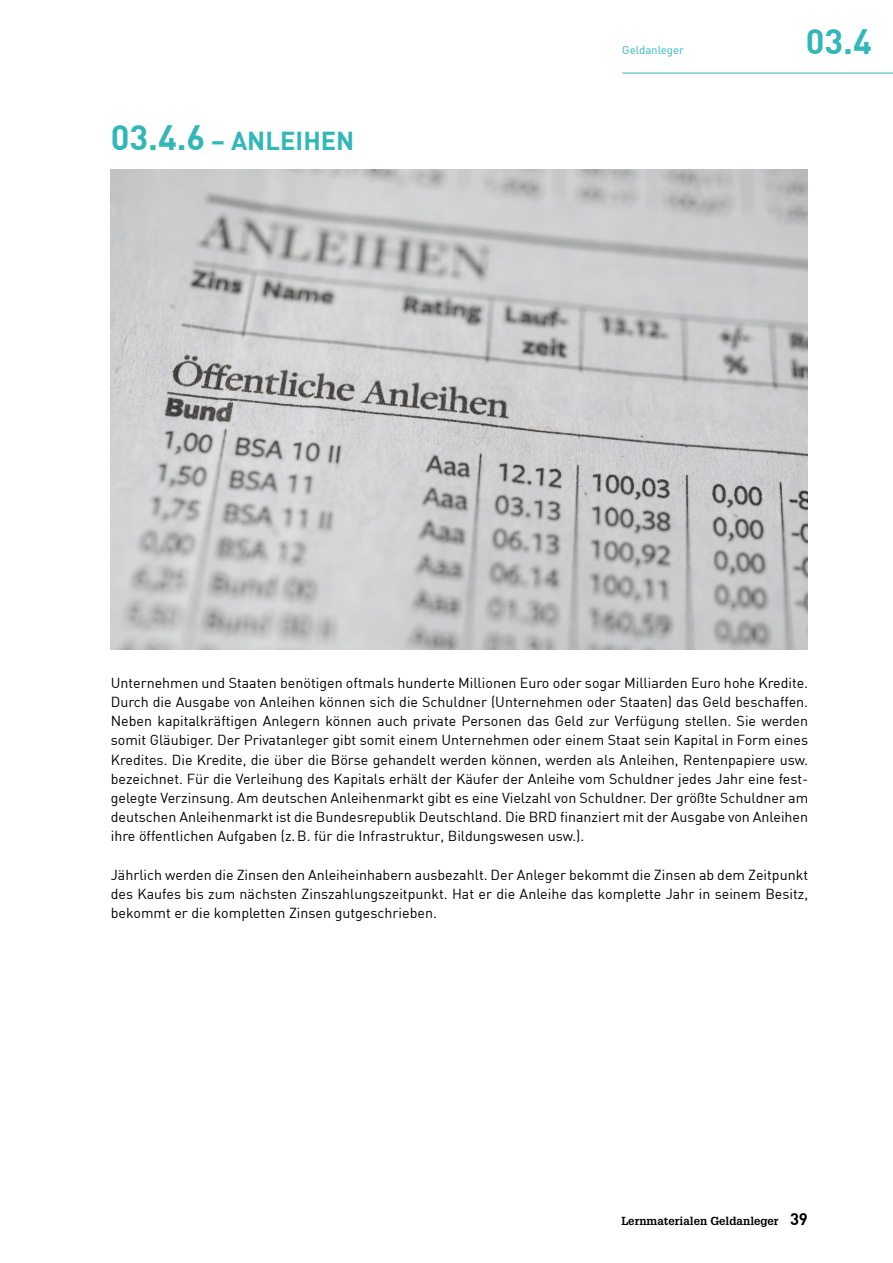
<style>
.page{position:relative;width:893px;height:1263px;background:#fff}
.page>*{position:absolute;margin:0;border:0;box-sizing:border-box;transform-origin:0 0}
.navi_oben{font:700 34.5px "DIN";color:#32b7b9}
.t1{font:700 25.5px "DIN";color:#32b7b9}
.Din_Fliesstext{font:14.25px/19.2px "DIN";color:#000;text-align:justify}
.t2{font:700 11.4px "Glypha LT Std";color:#000}
.navi_oben-2{font:11.4px "DIN";color:#32b7b9}
.s1{font-size:34.5px}
.s2{font-family:"DIN";font-size:16.5px}
</style>
<div class="page">
<hr style="left:622px;top:73px;width:271px;height:1px;background:#32b7b9">
<img style="left:111px;top:169px;width:697px;height:480px">
<h2 class="t1" style="left:111px;top:124px;width:245px"><span class="s1">03.4.6</span> – ANLEIHEN</h2>
<p class="navi_oben-2" style="left:622px;top:43px;width:63px">Geldanleger</p>
<p class="navi_oben" style="left:806px;top:19px;width:68px">03.4</p>
<p class="Din_Fliesstext" style="left:111px;top:673px;width:699px">Unternehmen und Staaten benötigen oftmals hunderte Millionen Euro oder sogar Milliarden Euro hohe Kredite.<br>Durch die Ausgabe von Anleihen können sich die Schuldner (Unternehmen oder Staaten) das Geld beschaffen.<br>Neben kapitalkräftigen Anlegern können auch private Personen das Geld zur Verfügung stellen. Sie werden somit Gläubiger. Der Privatanleger gibt somit einem Unternehmen oder einem Staat sein Kapital in Form eines Kredites. Die Kredite, die über die Börse gehandelt werden können, werden als Anleihen, Rentenpapiere usw. bezeichnet. Für die Verleihung des Kapitals erhält der Käufer der Anleihe vom Schuldner jedes Jahr eine fest&shy;gelegte Verzinsung. Am deutschen Anleihenmarkt gibt es eine Vielzahl von Schuldner. Der größte Schuldner am deutschen Anleihenmarkt ist die Bundesrepublik Deutschland. Die BRD finanziert mit der Ausgabe von Anleihen ihre öffentlichen Aufgaben (z.B. für die Infrastruktur, Bildungswesen usw.).</p>
<p class="Din_Fliesstext" style="left:111px;top:865px;width:699px">Jährlich werden die Zinsen den Anleiheinhabern ausbezahlt. Der Anleger bekommt die Zinsen ab dem Zeitpunkt des Kaufes bis zum nächsten Zinszahlungszeitpunkt. Hat er die Anleihe das komplette Jahr in seinem Besitz, bekommt er die kompletten Zinsen gutgeschrieben.</p>
<p class="t2" style="left:621px;top:1214px;width:188px">Lernmaterialen Geldanleger <span class="s2">39</span></p>
</div>
